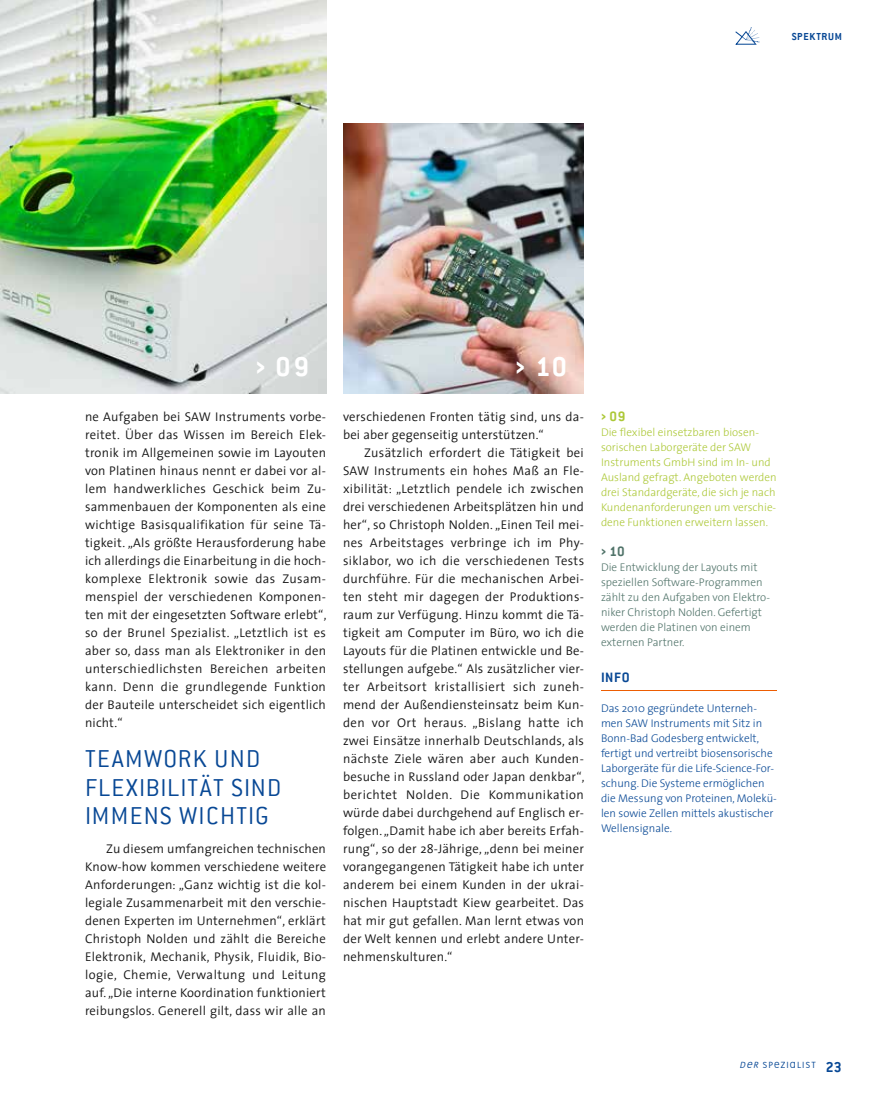
<style>
.page{position:relative;width:893px;height:1106px;background:#fff}
.page>*{position:absolute;margin:0;border:0;box-sizing:border-box;transform-origin:0 0}
.t1{font:700 30px "Conduit ITC";color:#fff}
.t2{font:300 27px/28.5px "Conduit ITC";letter-spacing:.05em;color:#084895}
.t3{font:700 15.75px "Conduit ITC";color:#084895}
.t4{font:700 15px "Conduit ITC";color:#084895}
.t5{font:700 15px "Conduit ITC";color:#acc837}
.t6{font:700 15px "Conduit ITC";color:#507369}
.t7{font:300 12.75px/18px "The Sans";letter-spacing:.02em;color:#141414;text-align:justify}
.t8{font:300 11.25px/15px "The Sans";color:#084895}
.t9{font:300 11.25px/15px "The Sans";color:#acc837}
.t10{font:300 11.25px/15px "The Sans";color:#507369}
.t11{font:700 11.25px "Conduit ITC";letter-spacing:.06em;color:#084895}
.t12{font:9px "Uni F";letter-spacing:.125em;color:#084895}
.s1{font-style:italic}
</style>
<div class="page">
<img style="left:0;top:0;width:326px;height:393px">
<img style="left:343px;top:123px;width:241px;height:270px">
<svg style="left:735px;top:27px;width:24px;height:18px"></svg>
<hr style="left:601px;top:690px;width:175px;height:1px;background:#ed5d02">
<p class="t11" style="left:792px;top:30px;width:52px">SPEKTRUM</p>
<h1 class="t1" style="left:256px;top:349px;width:55px">› 09</h1>
<h1 class="t1" style="left:515px;top:349px;width:53px">› 10</h1>
<p class="t7" style="left:85px;top:407px;width:243px">ne Aufgaben bei SAW Instruments vorbe&shy;reitet. Über das Wissen im Bereich Elek&shy;tronik im Allgemeinen sowie im Layouten von Platinen hinaus nennt er dabei vor al&shy;lem handwerkliches Geschick beim Zu&shy;sammenbauen der Komponenten als eine wichtige Basisqualifikation für seine Tä&shy;tigkeit. „Als größte Herausforderung habe ich allerdings die Einarbeitung in die hoch&shy;komplexe Elektronik sowie das Zusam&shy;menspiel der verschiedenen Komponen&shy;ten mit der eingesetzten Software erlebt“, so der Brunel Spezialist. „Letztlich ist es aber so, dass man als Elektroniker in den unterschiedlichsten Bereichen arbeiten kann. Denn die grundlegende Funktion der Bauteile unterscheidet sich eigentlich nicht.“</p>
<h2 class="t2" style="left:85px;top:744px;width:198px">TEAMWORK UND<br>FLEXIBILITÄT SIND<br>IMMENS WICHTIG</h2>
<p class="t7" style="left:85px;top:839px;width:243px;text-indent:21px">Zu diesem umfangreichen technischen Know-how kommen verschiedene weitere Anforderungen: „Ganz wichtig ist die kol&shy;legiale Zusammenarbeit mit den verschie&shy;denen Experten im Unternehmen“, erklärt Christoph Nolden und zählt die Bereiche Elektronik, Mechanik, Physik, Fluidik, Bio&shy;logie, Chemie, Verwaltung und Leitung auf. „Die interne Koordination funktioniert reibungslos. Generell gilt, dass wir alle an</p>
<p class="t7" style="left:343px;top:407px;width:243px">verschiedenen Fronten tätig sind, uns da&shy;bei aber gegenseitig unterstützen.“</p>
<p class="t7" style="left:343px;top:443px;width:243px;text-indent:21px">Zusätzlich erfordert die Tätigkeit bei SAW Instruments ein hohes Maß an Fle&shy;xibilität: „Letztlich pendele ich zwischen drei verschiedenen Arbeitsplätzen hin und her“, so Christoph Nolden. „Einen Teil mei&shy;nes Arbeitstages verbringe ich im Phy&shy;siklabor, wo ich die verschiedenen Tests durchführe. Für die mechanischen Arbei&shy;ten steht mir dagegen der Produktions&shy;raum zur Verfügung. Hinzu kommt die Tä&shy;tigkeit am Computer im Büro, wo ich die Layouts für die Platinen entwickle und Be&shy;stellungen aufgebe.“ Als zusätzlicher vier&shy;ter Arbeitsort kristallisiert sich zuneh&shy;mend der Außendiensteinsatz beim Kun&shy;den vor Ort heraus. „Bislang hatte ich zwei Einsätze innerhalb Deutschlands, als nächste Ziele wären aber auch Kunden&shy;besuche in Russland oder Japan denkbar“, berichtet Nolden. Die Kommunikation würde dabei durchgehend auf Englisch er&shy;folgen. „Damit habe ich aber bereits Erfah&shy;rung“, so der 28-Jährige, „denn bei meiner vorangegangenen Tätigkeit habe ich unter anderem bei einem Kunden in der ukrai&shy;nischen Hauptstadt Kiew gearbeitet. Das hat mir gut gefallen. Man lernt etwas von der Welt kennen und erlebt andere Unter&shy;nehmenskulturen.“</p>
<p class="t5" style="left:601px;top:407px;width:26px">› 09</p>
<p class="t9" style="left:601px;top:424px;width:177px">Die flexibel einsetzbaren biosen&shy;sorischen Laborgeräte der SAW Instruments GmbH sind im In- und Ausland gefragt. Angeboten werden drei Standardgeräte, die sich je nach Kundenanforderungen um verschie&shy;dene Funktionen erweitern lassen.</p>
<p class="t6" style="left:601px;top:542px;width:25px">› 10</p>
<p class="t10" style="left:601px;top:559px;width:171px">Die Entwicklung der Layouts mit speziellen Software-Programmen zählt zu den Aufgaben von Elektro&shy;niker Christoph Nolden. Gefertigt werden die Platinen von einem externen Partner.</p>
<p class="t4" style="left:601px;top:668px;width:30px">INFO</p>
<p class="t8" style="left:601px;top:700px;width:177px">Das 2010 gegründete Unterneh&shy;men SAW Instruments mit Sitz in<br>Bonn-Bad Godesberg entwickelt, fertigt und vertreibt biosensorische<br>Laborgeräte für die Life-Science-For&shy;schung. Die Systeme ermöglichen die Messung von Proteinen, Molekü&shy;len sowie Zellen mittels akustischer<br>Wellensignale.</p>
<p class="t12" style="left:739px;top:1059px;width:78px"><span class="s1">der</span> SPEZIALIST</p>
<p class="t3" style="left:826px;top:1057px;width:18px">23</p>
</div>
